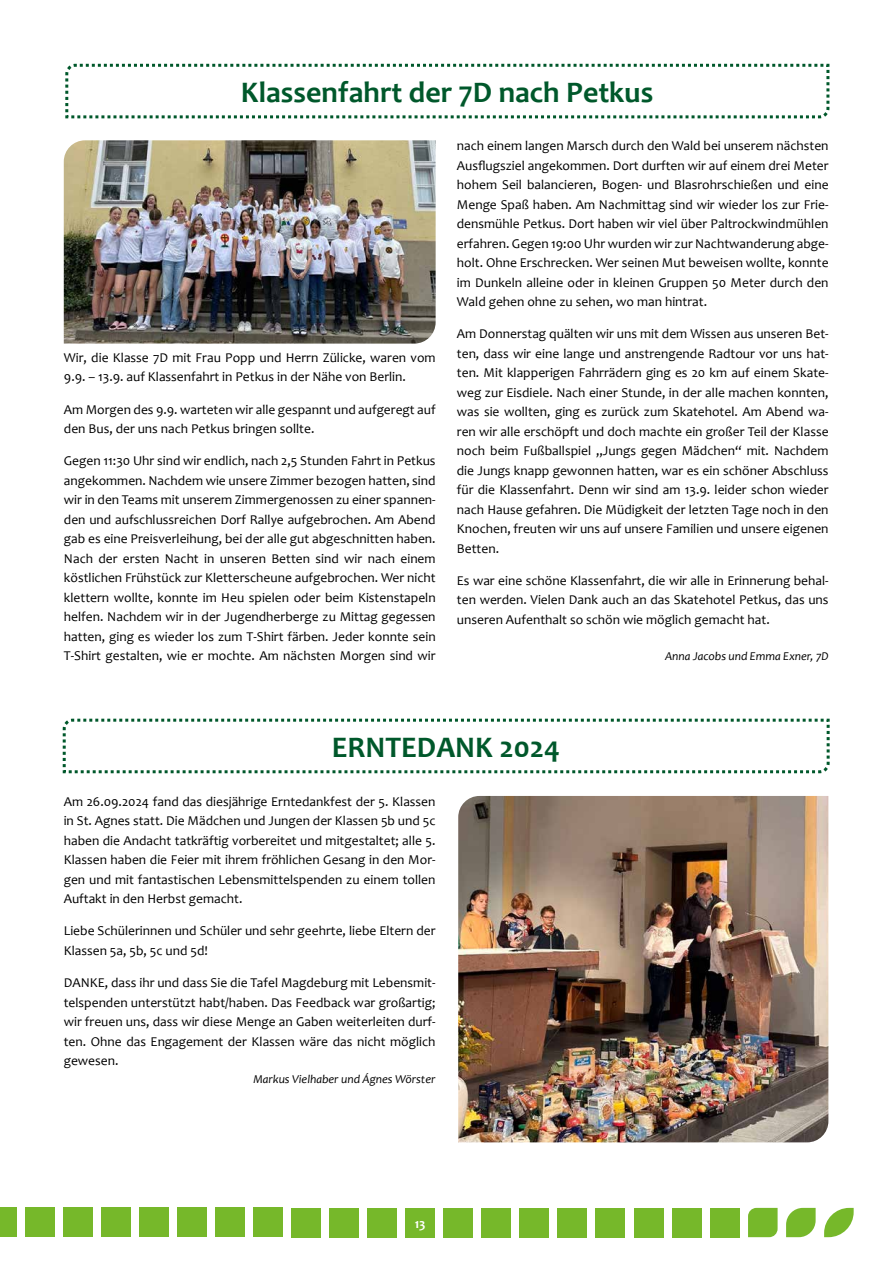
<style>
.page{position:relative;width:893px;height:1263px;background:#fff}
.page>*{position:absolute;margin:0;border:0;box-sizing:border-box;transform-origin:0 0}
.t1{font:700 30px "Candara";color:#00582b}
.t2{font:13.5px/19.5px "Candara";color:#000;text-align:justify}
.t3{font:700 13.5px "Candara";color:#fff}
.t4{font:italic 12px "Candara";color:#000}
</style>
<div class="page">
<div style="left:710px;top:1208px;width:29px;height:29px;background:#76b82a"></div>
<div style="left:444px;top:1208px;width:29px;height:29px;background:#76b82a"></div>
<div style="left:482px;top:1208px;width:29px;height:29px;background:#76b82a"></div>
<div style="left:520px;top:1208px;width:29px;height:29px;background:#76b82a"></div>
<div style="left:558px;top:1208px;width:29px;height:29px;background:#76b82a"></div>
<div style="left:596px;top:1208px;width:29px;height:29px;background:#76b82a"></div>
<div style="left:634px;top:1208px;width:29px;height:29px;background:#76b82a"></div>
<div style="left:672px;top:1208px;width:29px;height:29px;background:#76b82a"></div>
<div style="left:329px;top:1208px;width:30px;height:29px;background:#76b82a"></div>
<div style="left:367px;top:1208px;width:30px;height:29px;background:#76b82a"></div>
<div style="left:405px;top:1208px;width:30px;height:29px;background:#76b82a"></div>
<svg style="left:748px;top:1208px;width:30px;height:29px"></svg>
<svg style="left:786px;top:1208px;width:30px;height:29px"></svg>
<svg style="left:824px;top:1208px;width:30px;height:29px"></svg>
<div style="left:291px;top:1208px;width:30px;height:29px;background:#76b82a"></div>
<div style="left:25px;top:1208px;width:29px;height:29px;background:#76b82a"></div>
<div style="left:63px;top:1208px;width:29px;height:29px;background:#76b82a"></div>
<div style="left:101px;top:1208px;width:29px;height:29px;background:#76b82a"></div>
<div style="left:139px;top:1208px;width:29px;height:29px;background:#76b82a"></div>
<div style="left:177px;top:1208px;width:29px;height:29px;background:#76b82a"></div>
<div style="left:215px;top:1208px;width:30px;height:29px;background:#76b82a"></div>
<div style="left:253px;top:1208px;width:30px;height:29px;background:#76b82a"></div>
<div style="left:0;top:1208px;width:16px;height:29px;background:#76b82a"></div>
<svg style="left:65px;top:63px;width:765px;height:56px"></svg>
<img style="left:64px;top:140px;width:372px;height:204px">
<img style="left:458px;top:796px;width:370px;height:346px">
<svg style="left:62px;top:718px;width:768px;height:56px"></svg>
<h1 class="t1" style="left:241px;top:74px;width:414px">Klassenfahrt der 7D nach Petkus</h1>
<p class="t2" style="left:64px;top:348px;width:373px">Wir, die Klasse 7D mit Frau Popp und Herrn Zülicke, waren vom<br>9.9. – 13.9. auf Klassenfahrt in Petkus in der Nähe von Berlin.</p>
<p class="t2" style="left:64px;top:399px;width:373px">Am Morgen des 9.9. warteten wir alle gespannt und aufgeregt auf den Bus, der uns nach Petkus bringen sollte.</p>
<p class="t2" style="left:64px;top:451px;width:373px">Gegen 11:30 Uhr sind wir endlich, nach 2,5 Stunden Fahrt in Petkus angekommen. Nachdem wie unsere Zimmer bezogen hatten, sind wir in den Teams mit unserem Zimmergenossen zu einer spannen&shy;den und aufschlussreichen Dorf Rallye aufgebrochen. Am Abend gab es eine Preisverleihung, bei der alle gut abgeschnitten haben.<br>Nach der ersten Nacht in unseren Betten sind wir nach einem köstlichen Frühstück zur Kletterscheune aufgebrochen. Wer nicht klettern wollte, konnte im Heu spielen oder beim Kistenstapeln helfen. Nachdem wir in der Jugendherberge zu Mittag gegessen hatten, ging es wieder los zum T-Shirt färben. Jeder konnte sein T-Shirt gestalten, wie er mochte. Am nächsten Morgen sind wir</p>
<p class="t2" style="left:457px;top:136px;width:373px">nach einem langen Marsch durch den Wald bei unserem nächsten Ausflugsziel angekommen. Dort durften wir auf einem drei Meter hohem Seil balancieren, Bogen- und Blasrohrschießen und eine Menge Spaß haben. Am Nachmittag sind wir wieder los zur Frie&shy;densmühle Petkus. Dort haben wir viel über Paltrockwindmühlen erfahren. Gegen 19:00 Uhr wurden wir zur Nachtwanderung abge&shy;holt. Ohne Erschrecken. Wer seinen Mut beweisen wollte, konnte im Dunkeln alleine oder in kleinen Gruppen 50 Meter durch den Wald gehen ohne zu sehen, wo man hintrat.</p>
<p class="t2" style="left:457px;top:324px;width:373px">Am Donnerstag quälten wir uns mit dem Wissen aus unseren Bet&shy;ten, dass wir eine lange und anstrengende Radtour vor uns hat&shy;ten. Mit klapperigen Fahrrädern ging es 20 km auf einem Skate&shy;weg zur Eisdiele. Nach einer Stunde, in der alle machen konnten, was sie wollten, ging es zurück zum Skatehotel. Am Abend wa&shy;ren wir alle erschöpft und doch machte ein großer Teil der Klasse noch beim Fußballspiel „Jungs gegen Mädchen“ mit. Nachdem die Jungs knapp gewonnen hatten, war es ein schöner Abschluss für die Klassenfahrt. Denn wir sind am 13.9. leider schon wieder nach Hause gefahren. Die Müdigkeit der letzten Tage noch in den Knochen, freuten wir uns auf unsere Familien und unsere eigenen Betten.</p>
<p class="t2" style="left:457px;top:571px;width:373px">Es war eine schöne Klassenfahrt, die wir alle in Erinnerung behal&shy;ten werden. Vielen Dank auch an das Skatehotel Petkus, das uns unseren Aufenthalt so schön wie möglich gemacht hat.</p>
<p class="t4" style="left:665px;top:649px;width:165px">Anna Jacobs und Emma Exner, 7D</p>
<h1 class="t1" style="left:332px;top:729px;width:230px">ERNTEDANK 2024</h1>
<p class="t2" style="left:64px;top:792px;width:373px">Am 26.09.2024 fand das diesjährige Erntedankfest der 5. Klassen in St. Agnes statt. Die Mädchen und Jungen der Klassen 5b und 5c haben die Andacht tatkräftig vorbereitet und mitgestaltet; alle 5.<br>Klassen haben die Feier mit ihrem fröhlichen Gesang in den Mor&shy;gen und mit fantastischen Lebensmittelspenden zu einem tollen Auftakt in den Herbst gemacht.</p>
<p class="t2" style="left:64px;top:921px;width:373px">Liebe Schülerinnen und Schüler und sehr geehrte, liebe Eltern der<br>Klassen 5a, 5b, 5c und 5d!</p>
<p class="t2" style="left:64px;top:973px;width:373px">DANKE, dass ihr und dass Sie die Tafel Magdeburg mit Lebensmit&shy;telspenden unterstützt habt/haben. Das Feedback war großartig; wir freuen uns, dass wir diese Menge an Gaben weiterleiten durf&shy;ten. Ohne das Engagement der Klassen wäre das nicht möglich gewesen.</p>
<p class="t4" style="left:253px;top:1072px;width:184px">Markus Vielhaber und Ágnes Wörster</p>
<p class="t3" style="left:415px;top:1215px;width:12px">13</p>
</div>
